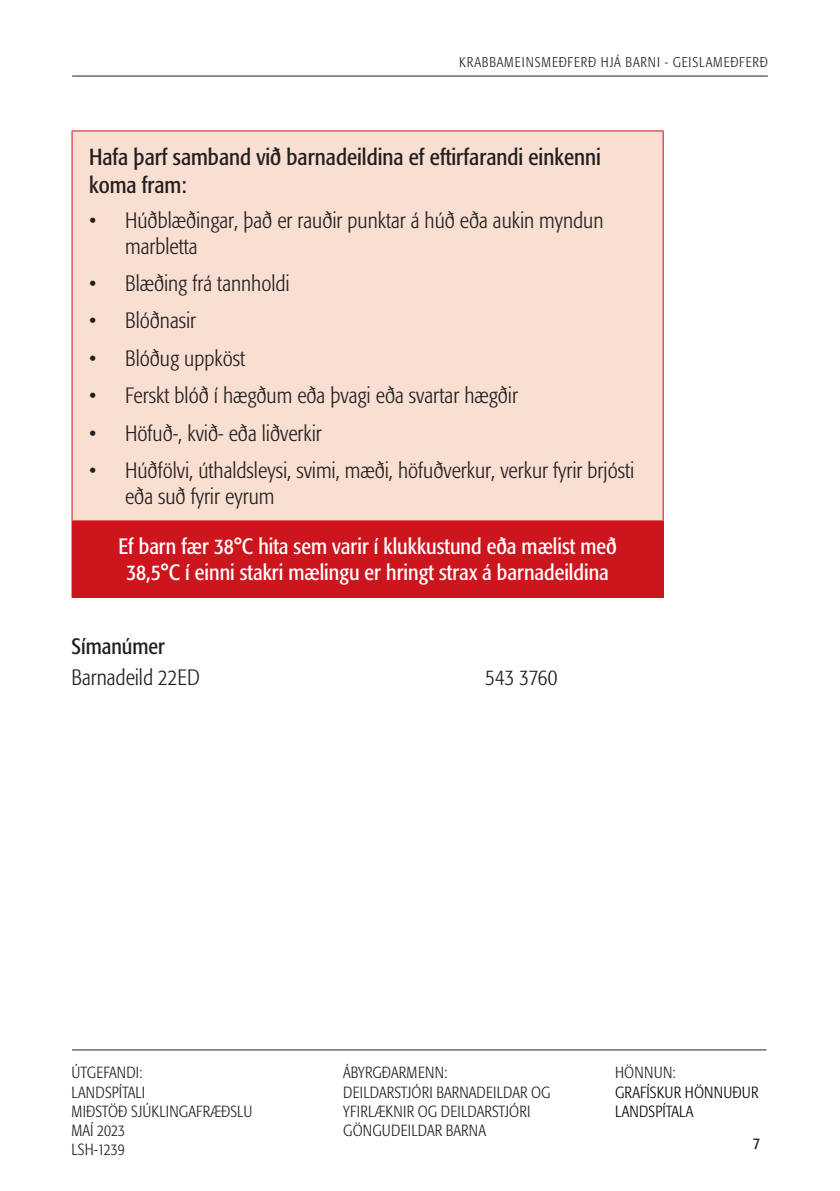
<style>
.page{position:relative;width:840px;height:1191px;background:#fff}
.page>*{position:absolute;margin:0;border:0;box-sizing:border-box;transform-origin:0 0}
.Milli_millifyrirsagn{font:condensed 23px/28px "Formata";color:#231f20}
.Meginmál_formata_lig{font:300 condensed 22px/26px "Formata";color:#231f20}
.Meginmál_formata_lig-2{font:condensed 22px/26px "Formata";color:#fff;text-align:center}
.Milli_millifyrirsagn-2{font:condensed 22px "Formata";color:#231f20}
.Kreditlisti{font:300 condensed 16px/19.2px "Formata";color:#231f20}
.Kreditlisti-2{font:300 condensed 16px/19.2px "Formata";letter-spacing:.01em;color:#000}
.t1{font:condensed 16px "Formata";color:#231f20}
.t2{font:300 condensed 14px "Formata";letter-spacing:.065em;color:#231f20}
.s1{color:#231f20}
</style>
<div class="page">
<hr style="left:72px;top:76px;width:695px;height:1px;background:#231f20">
<div style="left:72px;top:131px;width:590px;height:390px;background:#f9dfd2"></div>
<div style="left:72px;top:521px;width:590px;height:76px;background:#cd151d"></div>
<hr style="left:71px;top:520px;width:592px;height:1px;background:#cd151d">
<hr style="left:71px;top:521px;width:1px;height:76px;background:#cd151d">
<hr style="left:662px;top:521px;width:1px;height:76px;background:#cd151d">
<hr style="left:71px;top:597px;width:592px;height:1px;background:#cd151d">
<hr style="left:71px;top:130px;width:592px;height:1px;background:#cd151d">
<hr style="left:71px;top:131px;width:1px;height:389px;background:#cd151d">
<hr style="left:662px;top:131px;width:1px;height:389px;background:#cd151d">
<hr style="left:72px;top:1049px;width:694px;height:1px;background:#231f20">
<p class="t2" style="left:459px;top:54px;width:310px">KRABBAMEINSMEÐFERÐ HJÁ BARNI - GEISLAMEÐFERÐ</p>
<p class="Milli_millifyrirsagn" style="left:89px;top:143px;width:513px">Hafa þarf samband við barnadeildina ef eftirfarandi einkenni koma fram:</p>
<p class="Meginmál_formata_lig" style="left:125px;top:207px;width:479px;text-indent:-36px">• Húðblæðingar, það er rauðir punktar á húð eða aukin myndun marbletta</p>
<p class="Meginmál_formata_lig" style="left:89px;top:271px;width:202px">• Blæðing frá tannholdi</p>
<p class="Meginmál_formata_lig" style="left:89px;top:308px;width:108px">• Blóðnasir</p>
<p class="Meginmál_formata_lig" style="left:89px;top:345px;width:158px">• Blóðug uppköst</p>
<p class="Meginmál_formata_lig" style="left:89px;top:383px;width:430px">• Ferskt blóð í hægðum eða þvagi eða svartar hægðir</p>
<p class="Meginmál_formata_lig" style="left:89px;top:420px;width:234px">• Höfuð-, kvið- eða liðverkir</p>
<p class="Meginmál_formata_lig" style="left:125px;top:457px;width:510px;text-indent:-36px">• Húðfölvi, úthaldsleysi, svimi, mæði, höfuðverkur, verkur fyrir brjósti eða suð fyrir eyrum</p>
<p class="Meginmál_formata_lig-2" style="left:119px;top:534px;width:499px">Ef barn fær 38°C hita sem varir í klukkustund eða mælist með<br>38,5°C í einni stakri mælingu er hringt strax á barnadeildina</p>
<p class="Milli_millifyrirsagn-2" style="left:71px;top:633px;width:95px">Símanúmer</p>
<p class="Meginmál_formata_lig" style="left:71px;top:664px;width:130px">Barnadeild 22ED</p>
<p class="Meginmál_formata_lig" style="left:485px;top:664px;width:74px">543 3760</p>
<p class="Kreditlisti" style="left:71px;top:1063px;width:182px">ÚTGEFANDI:<br>LANDSPÍTALI<br>MIÐSTÖÐ SJÚKLINGAFRÆÐSLU<br>MAÍ 2023<br>LSH-1239</p>
<p class="Kreditlisti" style="left:343px;top:1063px;width:209px">ÁBYRGÐARMENN:<br>DEILDARSTJÓRI BARNADEILDAR OG<br>YFIRLÆKNIR OG DEILDARSTJÓRI<br>GÖNGUDEILDAR BARNA</p>
<p class="Kreditlisti-2" style="left:614px;top:1063px;width:145px"><span class="s1">HÖNNUN:<br></span>GRAFÍSKUR HÖNNUÐUR<br>LANDSPÍTALA</p>
<p class="t1" style="left:752px;top:1133px;width:9px">7</p>
</div>
